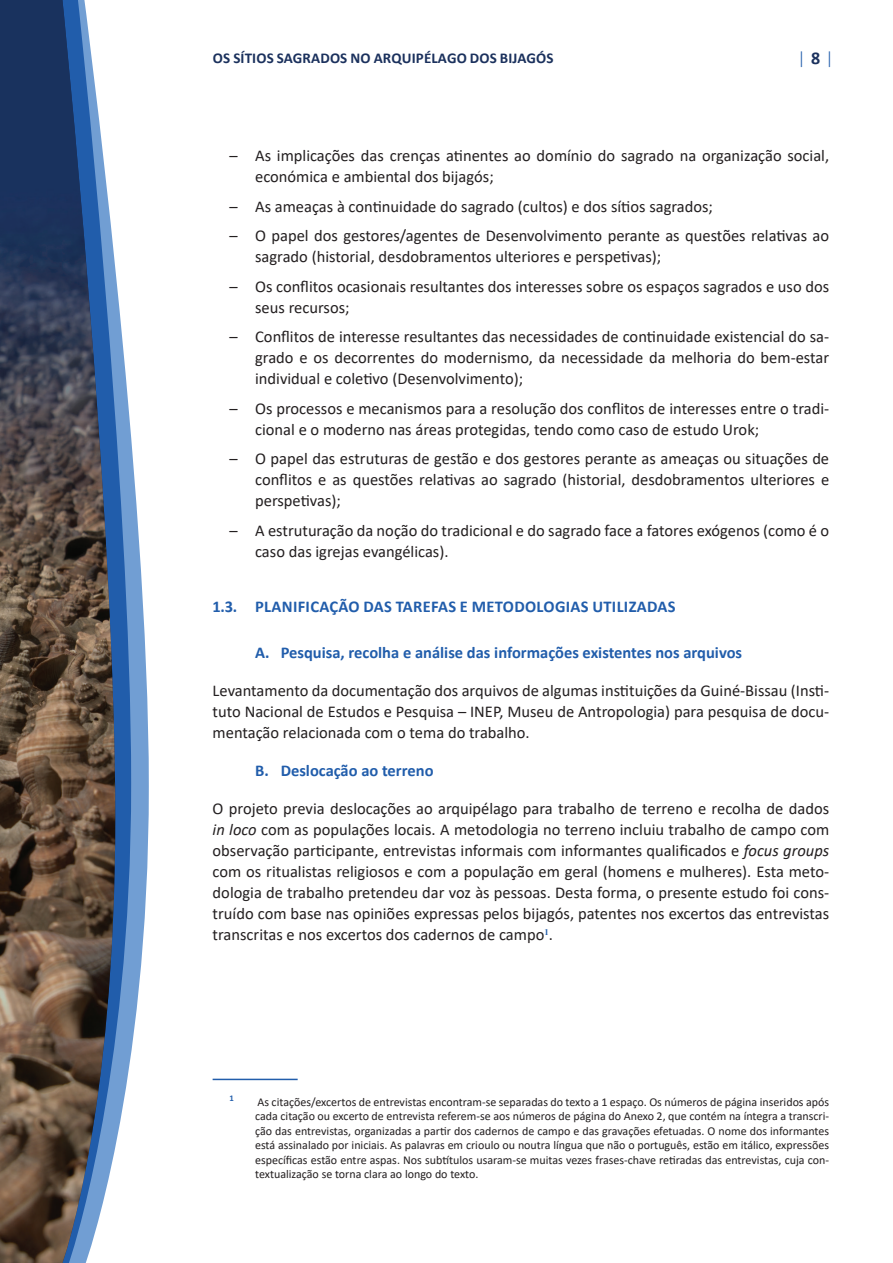
<style>
.page{position:relative;width:893px;height:1263px;background:#fff}
.page>*{position:absolute;margin:0;border:0;box-sizing:border-box;transform-origin:0 0}
.t1{font:300 18px "Calibri";color:#215dab}
.t2{font:16.5px/21px "Calibri";color:#231f20}
.t3{font:700 16.5px "Calibri";color:#215dab}
.t4{font:700 16.5px "Calibri";letter-spacing:.02em;color:#215dab}
.t5{font:700 15px "Calibri";letter-spacing:.01em;color:#1b315d}
.t6{font:12px/14.4px "Calibri";color:#231f20;text-align:justify}
.t7{font:700 8.7px "Calibri";color:#215dab}
.s1{font-weight:700;color:#1b315d}
.s2{font-style:italic}
</style>
<div class="page">
<svg style="left:131px;top:436px;width:18px;height:618px;fill:#719ed3"></svg>
<svg style="left:115px;top:266px;width:16px;height:882px;background:#608dc6"></svg>
<img style="left:0;top:0;width:115px;height:1263px">
<hr style="left:213px;top:1079px;width:85px;height:1px;background:#215dab">
<p class="t5" style="left:213px;top:48px;width:342px">OS SÍTIOS SAGRADOS NO ARQUIPÉLAGO DOS BIJAGÓS</p>
<p class="t1" style="left:797px;top:47px;width:38px">| <span class="s1">8</span> |</p>
<p class="t2" style="left:255px;top:145px;width:576px;text-indent:-26px">– As implicações das crenças atinentes ao domínio do sagrado na organização social, económica e ambiental dos bijagós;</p>
<p class="t2" style="left:230px;top:195px;width:485px">– As ameaças à continuidade do sagrado (cultos) e dos sítios sagrados;</p>
<p class="t2" style="left:255px;top:225px;width:576px;text-indent:-26px">– O papel dos gestores/agentes de Desenvolvimento perante as questões relativas ao sagrado (historial, desdobramentos ulteriores e perspetivas);</p>
<p class="t2" style="left:255px;top:275px;width:576px;text-indent:-26px">– Os conflitos ocasionais resultantes dos interesses sobre os espaços sagrados e uso dos seus recursos;</p>
<p class="t2" style="left:255px;top:326px;width:576px;text-align:justify;text-indent:-25px">– Conflitos de interesse resultantes das necessidades de continuidade existencial do sa&shy;grado e os decorrentes do modernismo, da necessidade da melhoria do bem-estar individual e coletivo (Desenvolvimento);</p>
<p class="t2" style="left:255px;top:397px;width:576px;text-indent:-26px">– Os processos e mecanismos para a resolução dos conflitos de interesses entre o tradi&shy;cional e o moderno nas áreas protegidas, tendo como caso de estudo Urok;</p>
<p class="t2" style="left:255px;top:448px;width:576px;text-align:justify;text-indent:-25px">– O papel das estruturas de gestão e dos gestores perante as ameaças ou situações de conflitos e as questões relativas ao sagrado (historial, desdobramentos ulteriores e perspetivas);</p>
<p class="t2" style="left:255px;top:519px;width:576px;text-indent:-26px">– A estruturação da noção do tradicional e do sagrado face a fatores exógenos (como é o caso das igrejas evangélicas).</p>
<p class="t4" style="left:213px;top:595px;width:464px">1.3. PLANIFICAÇÃO DAS TAREFAS E METODOLOGIAS UTILIZADAS</p>
<p class="t3" style="left:255px;top:641px;width:488px">A. Pesquisa, recolha e análise das informações existentes nos arquivos</p>
<p class="t2" style="left:213px;top:680px;width:618px;text-align:justify">Levantamento da documentação dos arquivos de algumas instituições da Guiné-Bissau (Insti&shy;tuto Nacional de Estudos e Pesquisa – INEP, Museu de Antropologia) para pesquisa de docu&shy;mentação relacionada com o tema do trabalho.</p>
<p class="t3" style="left:255px;top:759px;width:180px">B. Deslocação ao terreno</p>
<p class="t2" style="left:213px;top:798px;width:618px;text-align:justify">O projeto previa deslocações ao arquipélago para trabalho de terreno e recolha de dados <span class="s2">in loco</span> com as populações locais. A metodologia no terreno incluiu trabalho de campo com observação participante, entrevistas informais com informantes qualificados e <span class="s2">focus groups </span>com os ritualistas religiosos e com a população em geral (homens e mulheres). Esta meto&shy;dologia de trabalho pretendeu dar voz às pessoas. Desta forma, o presente estudo foi cons&shy;truído com base nas opiniões expressas pelos bijagós, patentes nos excertos das entrevistas transcritas e nos excertos dos cadernos de campo<sup>1</sup>.</p>
<p class="t7" style="left:230px;top:1092px;width:6px">1</p>
<p class="t6" style="left:255px;top:1094px;width:576px">As citações/excertos de entrevistas encontram-se separadas do texto a 1 espaço. Os números de página inseridos após cada citação ou excerto de entrevista referem-se aos números de página do Anexo 2, que contém na íntegra a transcri&shy;ção das entrevistas, organizadas a partir dos cadernos de campo e das gravações efetuadas. O nome dos informantes está assinalado por iniciais. As palavras em crioulo ou noutra língua que não o português, estão em itálico, expressões específicas estão entre aspas. Nos subtítulos usaram-se muitas vezes frases-chave retiradas das entrevistas, cuja con&shy;textualização se torna clara ao longo do texto.</p>
</div>
